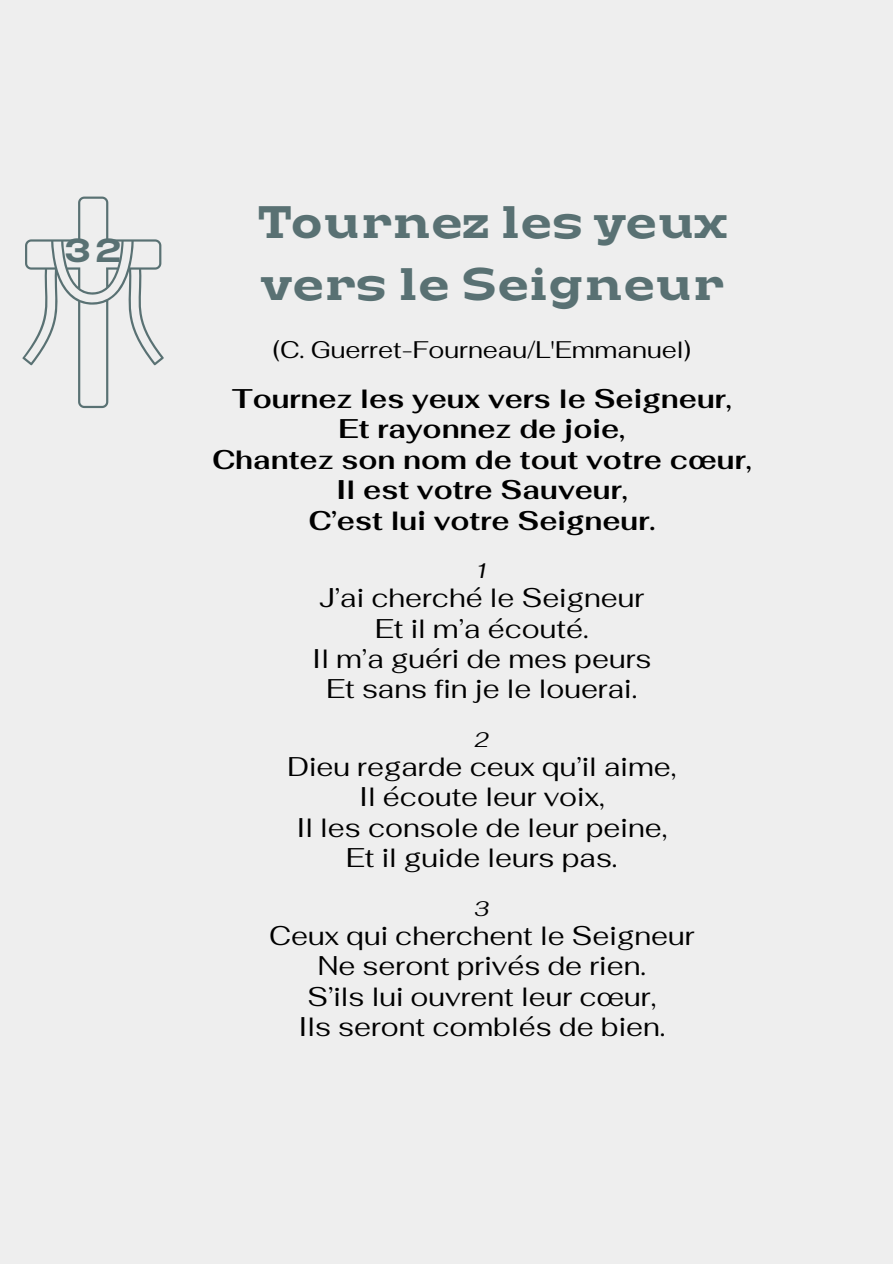
<style>
.page{position:relative;width:893px;height:1264px;background:#fff}
.page>*{position:absolute;margin:0;border:0;box-sizing:border-box;transform-origin:0 0}
.t1{font:700 expanded 45px/61.8px "Lazord Slab";letter-spacing:-.02em;color:#597173}
.t2{font:700 expanded 33px "Lazord Slab";color:#597173}
.t3{font:27px/30.3px "Fahkwang";color:#000;text-align:center}
.t4{font:700 27px/30.3px "Fahkwang";color:#000;text-align:center}
.t5{font:24px "Fahkwang";color:#000}
.t6{font:italic 21px "Fahkwang";color:#000}
</style>
<div class="page">
<div style="left:0;top:0;width:892px;height:1263px;background:#eee"></div>
<svg style="left:22px;top:196px;width:142px;height:212px"></svg>
<p class="t2" style="left:64px;top:234px;width:60px">32</p>
<h3 class="t1" style="left:258px;top:192px;width:470px">Tournez les yeux vers le Seigneur</h3>
<p class="t5" style="left:273px;top:334px;width:419px">(C. Guerret-Fourneau/L'Emmanuel)</p>
<h1 class="t4" style="left:212px;top:383px;width:541px">Tournez les yeux vers le Seigneur,<br>Et rayonnez de joie,<br>Chantez son nom de tout votre cœur,<br>Il est votre Sauveur,<br>C’est lui votre Seigneur.</h1>
<p class="t6" style="left:474px;top:556px;width:16px">1</p>
<p class="t3" style="left:312px;top:582px;width:340px">J’ai cherché le Seigneur<br>Et il m’a écouté.<br>Il m’a guéri de mes peurs<br>Et sans fin je le louerai.</p>
<h2 class="t6" style="left:474px;top:725px;width:16px">2</h2>
<h2 class="t3" style="left:287px;top:751px;width:390px">Dieu regarde ceux qu’il aime,<br>Il écoute leur voix,<br>Il les console de leur peine,<br>Et il guide leurs pas.</h2>
<h3 class="t6" style="left:474px;top:894px;width:16px">3</h3>
<h3 class="t3" style="left:269px;top:920px;width:427px">Ceux qui cherchent le Seigneur<br>Ne seront privés de rien.<br>S’ils lui ouvrent leur cœur,<br>Ils seront comblés de bien.</h3>
</div>
